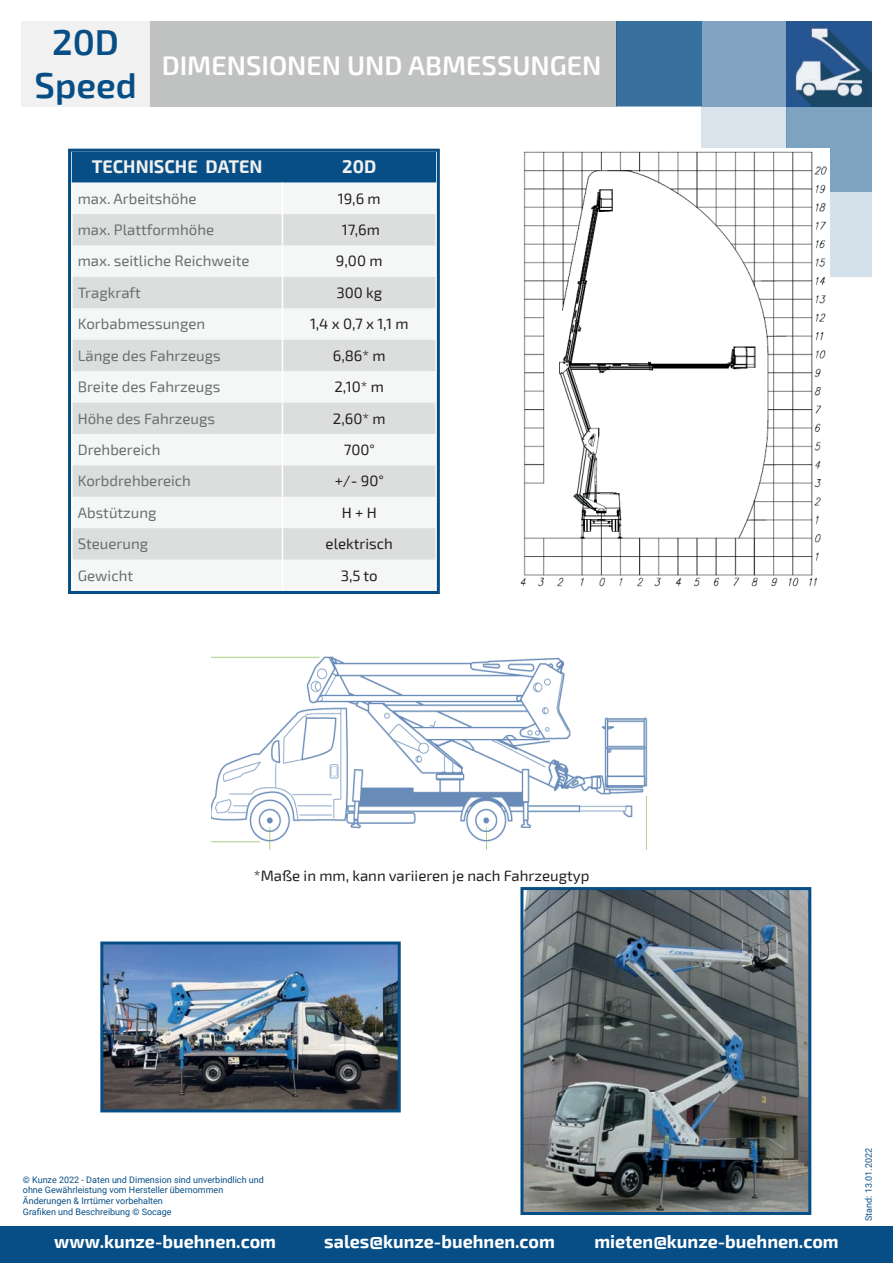
<style>
.page{position:relative;width:893px;height:1263px;background:#fff}
.page>*{position:absolute;margin:0;border:0;box-sizing:border-box;transform-origin:0 0}
.t1{font:600 36px/43.2px "Exo 2";color:#074e86;text-align:center}
.t2{font:600 27px "Exo 2";color:#fff}
.t3{font:700 18px "Exo 2";color:#fff}
.t4{font:700 18px "Exo 2";color:#f0f1f0}
.t5{font:15px "Exo 2";color:#6c6d70}
.t6{font:15px "Exo 2";color:#231f20}
.t7{font:9px/10.8px "Roboto";color:#074e86}
</style>
<div class="page">
<div style="left:0;top:1226px;width:893px;height:37px;background:#074e86"></div>
<div style="left:23px;top:21px;width:594px;height:85px;background:#c0c2c1"></div>
<div style="left:702px;top:21px;width:85px;height:170px;background:#d8e3ec"></div>
<div style="left:787px;top:22px;width:85px;height:255px;background:#d5e1ea"></div>
<div style="left:787px;top:106px;width:85px;height:85px;background:#7ea3c0"></div>
<svg style="left:617px;top:21px;width:255px;height:85px;background:#5b89af"></svg>
<img style="left:787px;top:21px;width:84px;height:85px">
<img style="left:211px;top:656px;width:437px;height:194px">
<img style="left:520px;top:149px;width:309px;height:438px">
<div style="left:21px;top:21px;width:129px;height:85px;background:#f0f1f0"></div>
<div style="left:72px;top:153px;width:364px;height:30px;background:#074e86"></div>
<svg style="left:73px;top:214px;width:362px;height:346px;fill:#dcdedd"></svg>
<hr style="left:282px;top:214px;width:1px;height:31px;background:#fff">
<hr style="left:282px;top:245px;width:1px;height:32px;background:#fff">
<hr style="left:282px;top:277px;width:1px;height:31px;background:#fff">
<hr style="left:282px;top:308px;width:1px;height:32px;background:#fff">
<hr style="left:282px;top:340px;width:1px;height:31px;background:#fff">
<hr style="left:282px;top:371px;width:1px;height:31px;background:#fff">
<hr style="left:282px;top:402px;width:1px;height:32px;background:#fff">
<hr style="left:282px;top:434px;width:1px;height:31px;background:#fff">
<hr style="left:282px;top:465px;width:1px;height:32px;background:#fff">
<hr style="left:282px;top:497px;width:1px;height:31px;background:#fff">
<hr style="left:282px;top:528px;width:1px;height:32px;background:#fff">
<div style="left:68px;top:149px;width:372px;height:445px;border:3px solid #074e86"></div>
<img style="left:104px;top:945px;width:293px;height:163px">
<div style="left:100px;top:941px;width:301px;height:171px;border:3px solid #074e86"></div>
<img style="left:524px;top:891px;width:283px;height:320px">
<div style="left:520px;top:887px;width:291px;height:328px;border:3px solid #074e86"></div>
<h1 class="t1" style="left:35px;top:21px;width:104px">20D<br>Speed</h1>
<h2 class="t2" style="left:162px;top:49px;width:441px">DIMENSIONEN UND ABMESSUNGEN</h2>
<p class="t4" style="left:92px;top:156px;width:172px">TECHNISCHE DATEN</p>
<p class="t4" style="left:342px;top:156px;width:35px">20D</p>
<p class="t5" style="left:78px;top:190px;width:120px">max. Arbeitshöhe</p>
<p class="t6" style="left:338px;top:190px;width:45px">19,6 m</p>
<p class="t5" style="left:78px;top:221px;width:138px">max. Plattformhöhe</p>
<p class="t6" style="left:342px;top:221px;width:40px">17,6m</p>
<p class="t5" style="left:78px;top:252px;width:173px">max. seitliche Reichweite</p>
<p class="t6" style="left:336px;top:252px;width:48px">9,00 m</p>
<p class="t5" style="left:78px;top:284px;width:65px">Tragkraft</p>
<p class="t6" style="left:336px;top:284px;width:47px">300 kg</p>
<p class="t5" style="left:78px;top:315px;width:129px">Korbabmessungen</p>
<p class="t6" style="left:310px;top:315px;width:100px">1,4 x 0,7 x 1,1 m</p>
<p class="t5" style="left:78px;top:347px;width:144px">Länge des Fahrzeugs</p>
<p class="t6" style="left:333px;top:347px;width:54px">6,86* m</p>
<p class="t5" style="left:78px;top:378px;width:144px">Breite des Fahrzeugs</p>
<p class="t6" style="left:335px;top:378px;width:51px">2,10* m</p>
<p class="t5" style="left:78px;top:409px;width:139px">Höhe des Fahrzeugs</p>
<p class="t6" style="left:333px;top:409px;width:54px">2,60* m</p>
<p class="t5" style="left:78px;top:441px;width:84px">Drehbereich</p>
<p class="t6" style="left:344px;top:441px;width:33px">700°</p>
<p class="t5" style="left:78px;top:472px;width:115px">Korbdrehbereich</p>
<p class="t6" style="left:335px;top:472px;width:51px">+/- 90°</p>
<p class="t5" style="left:78px;top:504px;width:80px">Abstützung</p>
<p class="t6" style="left:342px;top:504px;width:36px">H + H</p>
<p class="t5" style="left:78px;top:535px;width:72px">Steuerung</p>
<p class="t6" style="left:326px;top:535px;width:69px">elektrisch</p>
<p class="t5" style="left:78px;top:567px;width:57px">Gewicht</p>
<p class="t6" style="left:341px;top:567px;width:39px">3,5 to</p>
<p class="t6" style="left:254px;top:867px;width:337px">*Maße in mm, kann variieren je nach Fahrzeugtyp</p>
<p class="t7" style="left:23px;top:1173px;width:242px">© Kunze 2022 - Daten und Dimension sind unverbindlich und ohne Gewährleistung vom Hersteller übernommen Änderungen &amp; Irrtümer vorbehalten<br>Grafiken und Beschreibung © Socage</p>
<p class="t3" style="left:54px;top:1231px;width:223px">www.kunze-buehnen.com</p>
<p class="t3" style="left:324px;top:1231px;width:232px">sales@kunze-buehnen.com</p>
<p class="t3" style="left:594px;top:1231px;width:246px">mieten@kunze-buehnen.com</p>
<p class="t7" style="left:863px;top:1221px;width:74px;rotate:-90deg">Stand: 13.01.2022</p>
</div>
